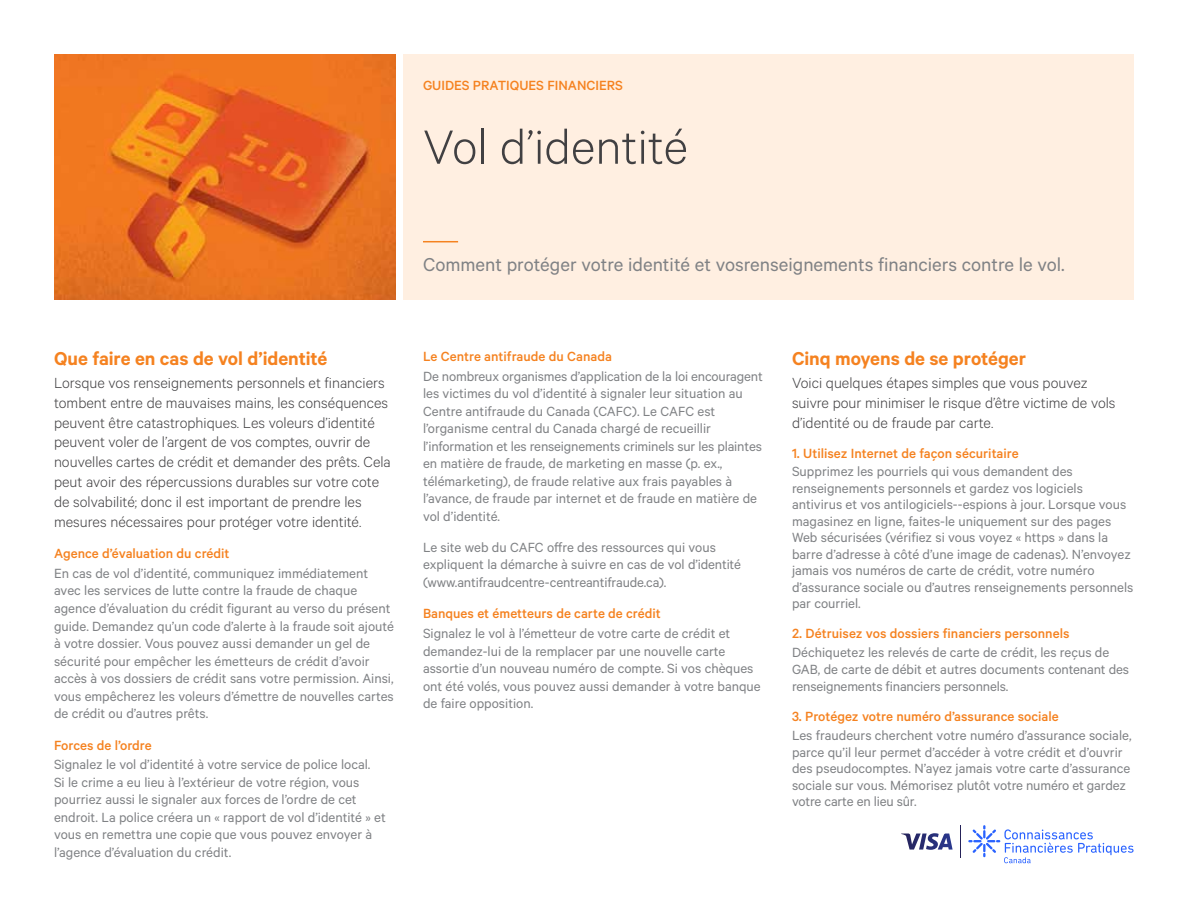
<style>
.page{position:relative;width:1188px;height:918px;background:#fff}
.page>*{position:absolute;margin:0;border:0;box-sizing:border-box;transform-origin:0 0}
.t1{font:300 54px "Calibre";color:#414042}
.t2{font:21px "Calibre";color:#808285}
.t3{font:600 21px "Calibre";color:#f58220}
.t4{font:300 16.5px/19.8px "Calibre";color:#414042}
.t5{font:15px/17.5px "Calibre";color:#808285}
.t6{font:500 15px "Calibre";color:#f58220}
</style>
<div class="page">
<div style="left:403px;top:54px;width:731px;height:245px;background:#ffefe1"></div>
<hr style="left:423px;top:241px;width:35px;height:1px;background:#f58220">
<img style="left:54px;top:54px;width:342px;height:245px">
<hr style="left:960px;top:825px;width:1px;height:32px;background:#252259">
<svg style="left:901px;top:833px;width:52px;height:17px"></svg>
<svg style="left:968px;top:825px;width:166px;height:38px"></svg>
<p class="t6" style="left:423px;top:77px;width:201px">GUIDES PRATIQUES FINANCIERS</p>
<h1 class="t1" style="left:423px;top:116px;width:267px">Vol d’identité</h1>
<h2 class="t2" style="left:423px;top:253px;width:643px">Comment protéger votre identité et vosrenseignements financiers contre le vol.</h2>
<h2 class="t3" style="left:54px;top:346px;width:275px">Que faire en cas de vol d’identité</h2>
<p class="t4" style="left:54px;top:372px;width:338px">Lorsque vos renseignements personnels et financiers tombent entre de mauvaises mains, les conséquences peuvent être catastrophiques. Les voleurs d’identité peuvent voler de l’argent de vos comptes, ouvrir de nouvelles cartes de crédit et demander des prêts. Cela peut avoir des répercussions durables sur votre cote de solvabilité; donc il est important de prendre les mesures nécessaires pour protéger votre identité.</p>
<p class="t6" style="left:54px;top:545px;width:177px">Agence d’évaluation du crédit</p>
<p class="t5" style="left:54px;top:564px;width:342px">En cas de vol d’identité, communiquez immédiatement avec les services de lutte contre la fraude de chaque agence d’évaluation du crédit figurant au verso du présent guide. Demandez qu’un code d’alerte à la fraude soit ajouté à votre dossier. Vous pouvez aussi demander un gel de sécurité pour empêcher les émetteurs de crédit d’avoir accès à vos dossiers de crédit sans votre permission. Ainsi, vous empêcherez les voleurs d’émettre de nouvelles cartes de crédit ou d’autres prêts.</p>
<p class="t6" style="left:54px;top:736px;width:99px">Forces de l’ordre</p>
<p class="t5" style="left:54px;top:755px;width:333px">Signalez le vol d’identité à votre service de police local.<br>Si le crime a eu lieu à l’extérieur de votre région, vous pourriez aussi le signaler aux forces de l’ordre de cet endroit. La police créera un « rapport de vol d’identité » et vous en remettra une copie que vous pouvez envoyer à l’agence d’évaluation du crédit.</p>
<p class="t6" style="left:423px;top:347px;width:190px">Le Centre antifraude du Canada</p>
<p class="t5" style="left:423px;top:367px;width:341px">De nombreux organismes d’application de la loi encouragent les victimes du vol d’identité à signaler leur situation au Centre antifraude du Canada (CAFC). Le CAFC est l’organisme central du Canada chargé de recueillir l’information et les renseignements criminels sur les plaintes en matière de fraude, de marketing en masse (p. ex., télémarketing), de fraude relative aux frais payables à l’avance, de fraude par internet et de fraude en matière de vol d’identité.</p>
<p class="t5" style="left:423px;top:538px;width:320px">Le site web du CAFC offre des ressources qui vous expliquent la démarche à suivre en cas de vol d’identité (www.antifraudcentre-centreantifraude.ca).</p>
<p class="t6" style="left:423px;top:605px;width:239px">Banques et émetteurs de carte de crédit</p>
<p class="t5" style="left:423px;top:624px;width:339px">Signalez le vol à l’émetteur de votre carte de crédit et demandez-lui de la remplacer par une nouvelle carte assortie d’un nouveau numéro de compte. Si vos chèques ont été volés, vous pouvez aussi demander à votre banque de faire opposition.</p>
<h2 class="t3" style="left:792px;top:346px;width:236px">Cinq moyens de se protéger</h2>
<p class="t4" style="left:792px;top:372px;width:325px">Voici quelques étapes simples que vous pouvez suivre pour minimiser le risque d’être victime de vols d’identité ou de fraude par carte.</p>
<p class="t6" style="left:792px;top:444px;width:228px">1. Utilisez Internet de façon sécuritaire</p>
<p class="t5" style="left:792px;top:463px;width:343px;line-height:16.5px">Supprimez les pourriels qui vous demandent des renseignements personnels et gardez vos logiciels antivirus et vos antilogiciels--espions à jour. Lorsque vous magasinez en ligne, faites-le uniquement sur des pages Web sécurisées (vérifiez si vous voyez « https » dans la barre d’adresse à côté d’une image de cadenas). N’envoyez jamais vos numéros de carte de crédit, votre numéro d’assurance sociale ou d’autres renseignements personnels par courriel.</p>
<p class="t6" style="left:792px;top:625px;width:279px">2. Détruisez vos dossiers financiers personnels</p>
<p class="t5" style="left:792px;top:644px;width:339px;line-height:17px">Déchiquetez les relevés de carte de crédit, les reçus de<br>GAB, de carte de débit et autres documents contenant des renseignements financiers personnels.</p>
<p class="t6" style="left:792px;top:708px;width:268px">3. Protégez votre numéro d’assurance sociale</p>
<p class="t5" style="left:792px;top:727px;width:341px;line-height:16.5px">Les fraudeurs cherchent votre numéro d’assurance sociale, parce qu’il leur permet d’accéder à votre crédit et d’ouvrir des pseudocomptes. N’ayez jamais votre carte d’assurance sociale sur vous. Mémorisez plutôt votre numéro et gardez votre carte en lieu sûr.</p>
</div>
